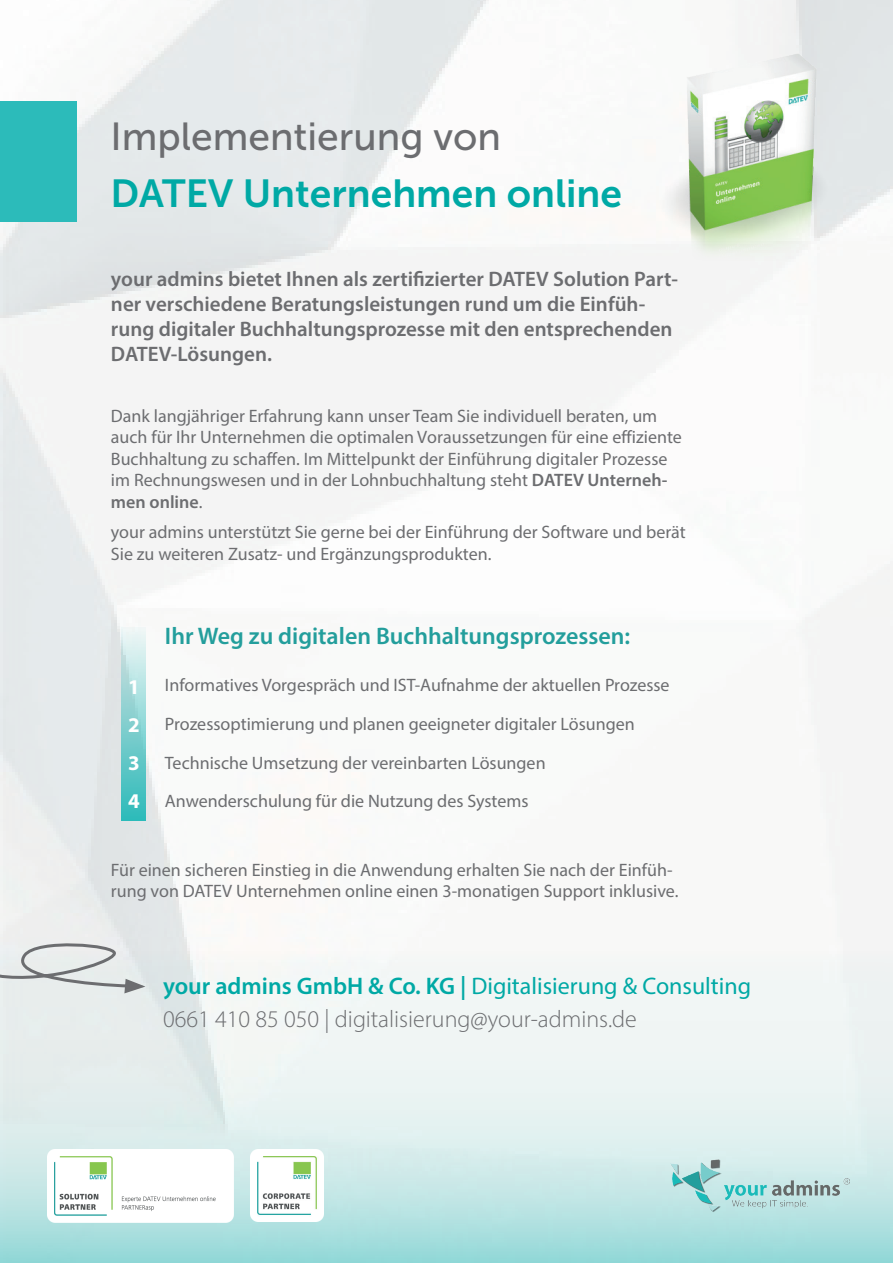
<style>
.page{position:relative;width:893px;height:1263px;background:#fff}
.page>*{position:absolute;margin:0;border:0;box-sizing:border-box;transform-origin:0 0}
.t1{font:39px "Museo Sans 700";color:#00a9a5}
.t2{font:39px "Museo Sans 500";color:#6c6d70}
.t3{font:300 24px/33px "Myriad Pro";color:#6c6d70}
.t4{font:600 24px "Myriad Pro";color:#239e9c}
.t5{font:600 21px/25.2px "Myriad Pro";color:#6c6d70}
.t6{font:700 21px/38px "Myriad Pro";color:#fff;text-align:justify}
.t7{font:18px/21.6px "Myriad Pro";color:#6c6d70}
.s1{font-weight:600}
.s2{font-weight:600;color:#00a9a5}
.s3{font-weight:400;color:#00a9a5}
</style>
<div class="page">
<img style="left:0;top:0;width:893px;height:950px">
<svg style="left:0;top:950px;width:893px;height:313px"></svg>
<div style="left:0;top:101px;width:77px;height:121px;background:#2cbbba"></div>
<div style="left:122px;top:627px;width:24px;height:193px;background:linear-gradient(to bottom,#eff4f4,#27b5b5)"></div>
<img style="left:48px;top:1149px;width:186px;height:73px">
<img style="left:636px;top:34px;width:234px;height:226px">
<img style="left:670px;top:1159px;width:179px;height:53px">
<svg style="left:0;top:938px;width:148px;height:56px;background:#d7dbdb"></svg>
<img style="left:251px;top:1150px;width:72px;height:72px">
<h1 class="t2" style="left:110px;top:115px;width:392px">Implementierung von</h1>
<h1 class="t1" style="left:110px;top:172px;width:513px">DATEV Unternehmen online</h1>
<p class="t5" style="left:111px;top:266px;width:569px">your admins bietet Ihnen als zertifizierter DATEV Solution Part&shy;ner verschiedene Beratungsleistungen rund um die Einfüh&shy;rung digitaler Buchhaltungsprozesse mit den entsprechenden DATEV-Lösungen.</p>
<p class="t7" style="left:111px;top:404px;width:572px">Dank langjähriger Erfahrung kann unser Team Sie individuell beraten, um auch für Ihr Unternehmen die optimalen Voraussetzungen für eine effiziente Buchhaltung zu schaffen. Im Mittelpunkt der Einführung digitaler Prozesse im Rechnungswesen und in der Lohnbuchhaltung steht <span class="s1">DATEV Unterneh&shy;men online</span>.</p>
<p class="t7" style="left:111px;top:521px;width:576px">your admins unterstützt Sie gerne bei der Einführung der Software und berät<br>Sie zu weiteren Zusatz- und Ergänzungsprodukten.</p>
<p class="t6" style="left:128px;top:667px;width:13px">1<br>2<br>3<br>4</p>
<h2 class="t4" style="left:165px;top:621px;width:467px">Ihr Weg zu digitalen Buchhaltungsprozessen:</h2>
<p class="t7" style="left:165px;top:666px;width:506px;line-height:38.5px">Informatives Vorgespräch und IST-Aufnahme der aktuellen Prozesse Prozessoptimierung und planen geeigneter digitaler Lösungen Technische Umsetzung der vereinbarten Lösungen Anwenderschulung für die Nutzung des Systems</p>
<p class="t7" style="left:111px;top:859px;width:569px">Für einen sicheren Einstieg in die Anwendung erhalten Sie nach der Einfüh&shy;rung von DATEV Unternehmen online einen 3-monatigen Support inklusive.</p>
<h2 class="t3" style="left:163px;top:969px;width:590px"><span class="s2">your admins GmbH &amp; Co. KG |</span> <span class="s3">Digitalisierung &amp; Consulting<br></span>0661 410 85 050 | digitalisierung@your-admins.de</h2>
</div>
